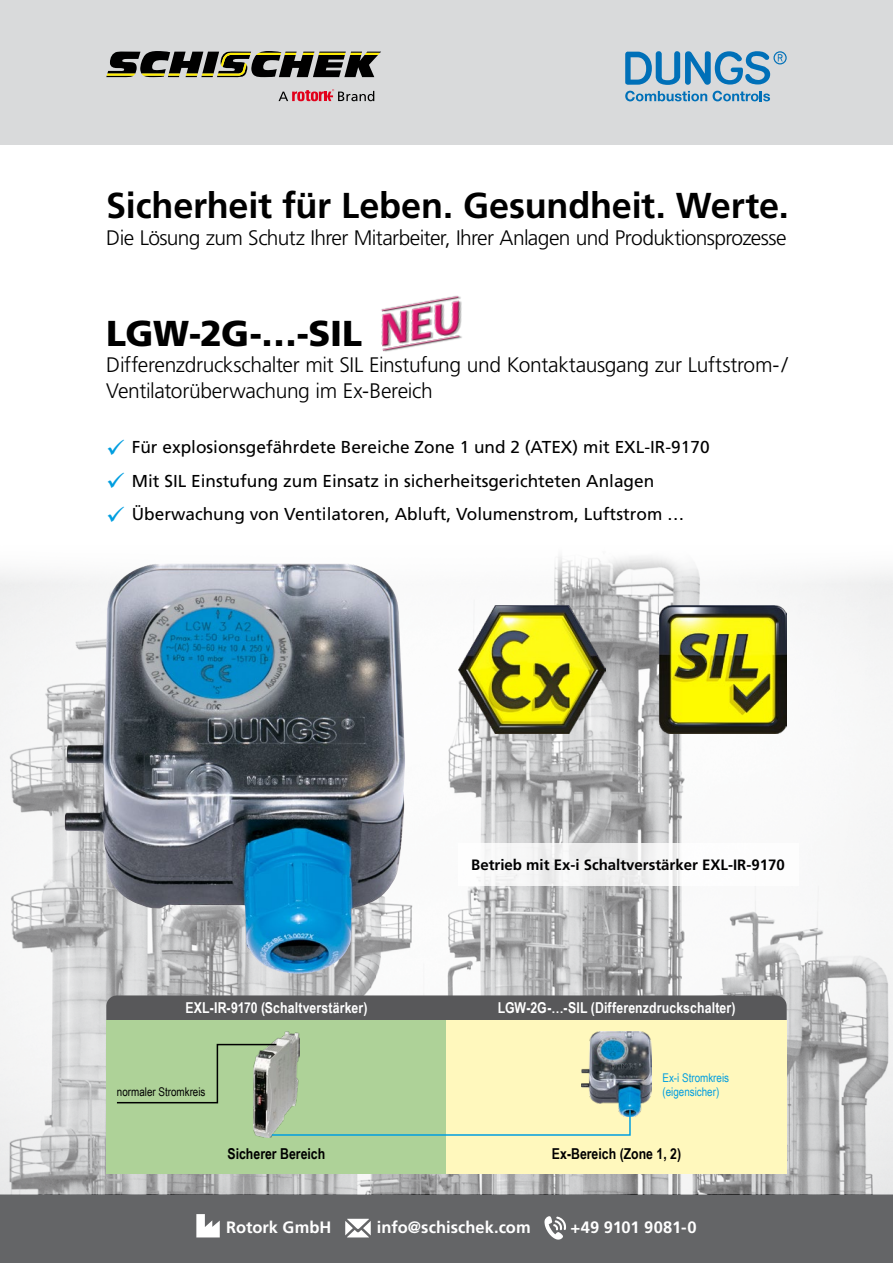
<style>
.page{position:relative;width:893px;height:1263px;background:#fff}
.page>*{position:absolute;margin:0;border:0;box-sizing:border-box;transform-origin:0 0}
.t1{font:700 36px "Frutiger LT Std";letter-spacing:-.005em;color:#000}
.t2{font:900 36px "Frutiger LT Std";letter-spacing:-.01em;color:#000}
.t3{font:300 21px/25.2px "Frutiger LT Std";letter-spacing:-.02em;color:#000}
.t4{font:17.25px/33.5px "Frutiger LT Std";color:#000}
.t5{font:700 16.5px "Frutiger LT Std";color:#fff}
.t6{font:700 15px "Arial Narrow";letter-spacing:.01em;color:#fff}
.t7{font:700 15px "Frutiger LT Std";color:#000}
.t8{font:700 15px "Arial Narrow";color:#000}
.t9{font:12px "Arial Narrow";color:#009ee0}
.t10{font:12px "Arial Narrow";color:#000}
</style>
<div class="page">
<div style="left:0;top:0;width:893px;height:145px;background:#d9dadb"></div>
<div style="left:0;top:1195px;width:893px;height:68px;background:#646567"></div>
<img style="left:0;top:556px;width:893px;height:639px">
<img style="left:65px;top:563px;width:340px;height:411px">
<img style="left:458px;top:606px;width:148px;height:127px">
<img style="left:659px;top:606px;width:128px;height:127px">
<svg style="left:625px;top:51px;width:162px;height:34px"></svg>
<svg style="left:625px;top:91px;width:82px;height:10px"></svg>
<svg style="left:713px;top:91px;width:57px;height:10px"></svg>
<svg style="left:279px;top:89px;width:95px;height:12px"></svg>
<svg style="left:106px;top:51px;width:275px;height:27px"></svg>
<div style="left:106px;top:995px;width:681px;height:25px;background:#58585a"></div>
<div style="left:106px;top:1020px;width:681px;height:154px;background:#aed298"></div>
<div style="left:446px;top:1020px;width:341px;height:154px;background:#fff8bd"></div>
<img style="left:258px;top:1031px;width:41px;height:107px">
<img style="left:589px;top:1031px;width:63px;height:86px">
<svg style="left:116px;top:1043px;width:515px;height:93px"></svg>
<svg style="left:196px;top:1214px;width:24px;height:23px"></svg>
<svg style="left:345px;top:1219px;width:26px;height:18px"></svg>
<svg style="left:544px;top:1216px;width:22px;height:23px"></svg>
<div style="left:458px;top:843px;width:341px;height:42px;background:linear-gradient(to right,#f2f2f2,#fbfbfb)"></div>
<img style="left:381px;top:295px;width:81px;height:57px">
<h1 class="t1" style="left:106px;top:184px;width:684px">Sicherheit für Leben. Gesundheit. Werte.</h1>
<p class="t3" style="left:106px;top:225px;width:682px">Die Lösung zum Schutz Ihrer Mitarbeiter, Ihrer Anlagen und Produktionsprozesse</p>
<h1 class="t2" style="left:106px;top:312px;width:257px">LGW-2G-…-SIL</h1>
<p class="t3" style="left:106px;top:353px;width:683px">Differenzdruckschalter mit SIL Einstufung und Kontaktausgang zur Luftstrom-/<br>Ventilatorüberwachung im Ex-Bereich</p>
<p class="t4" style="left:132px;top:431px;width:579px">Für explosionsgefährdete Bereiche Zone 1 und 2 (ATEX) mit EXL-IR-9170<br>Mit SIL Einstufung zum Einsatz in sicherheitsgerichteten Anlagen<br>Überwachung von Ventilatoren, Abluft, Volumenstrom, Luftstrom …</p>
<p class="t7" style="left:471px;top:855px;width:315px">Betrieb mit Ex-i Schaltverstärker EXL-IR-9170</p>
<p class="t6" style="left:185px;top:996px;width:184px">EXL-IR-9170 (Schaltverstärker)</p>
<p class="t6" style="left:498px;top:996px;width:239px">LGW-2G-…-SIL (Differenzdruckschalter)</p>
<p class="t9" style="left:662px;top:1068px;width:68px">Ex-i Stromkreis</p>
<p class="t10" style="left:117px;top:1083px;width:90px">normaler Stromkreis</p>
<p class="t9" style="left:662px;top:1083px;width:58px">(eigensicher)</p>
<p class="t8" style="left:227px;top:1142px;width:99px">Sicherer Bereich</p>
<p class="t8" style="left:552px;top:1142px;width:131px">Ex-Bereich (Zone 1, 2)</p>
<p class="t5" style="left:226px;top:1218px;width:107px">Rotork GmbH</p>
<p class="t5" style="left:377px;top:1218px;width:155px">info@schischek.com</p>
<p class="t5" style="left:571px;top:1218px;width:127px">+49 9101 9081-0</p>
</div>
